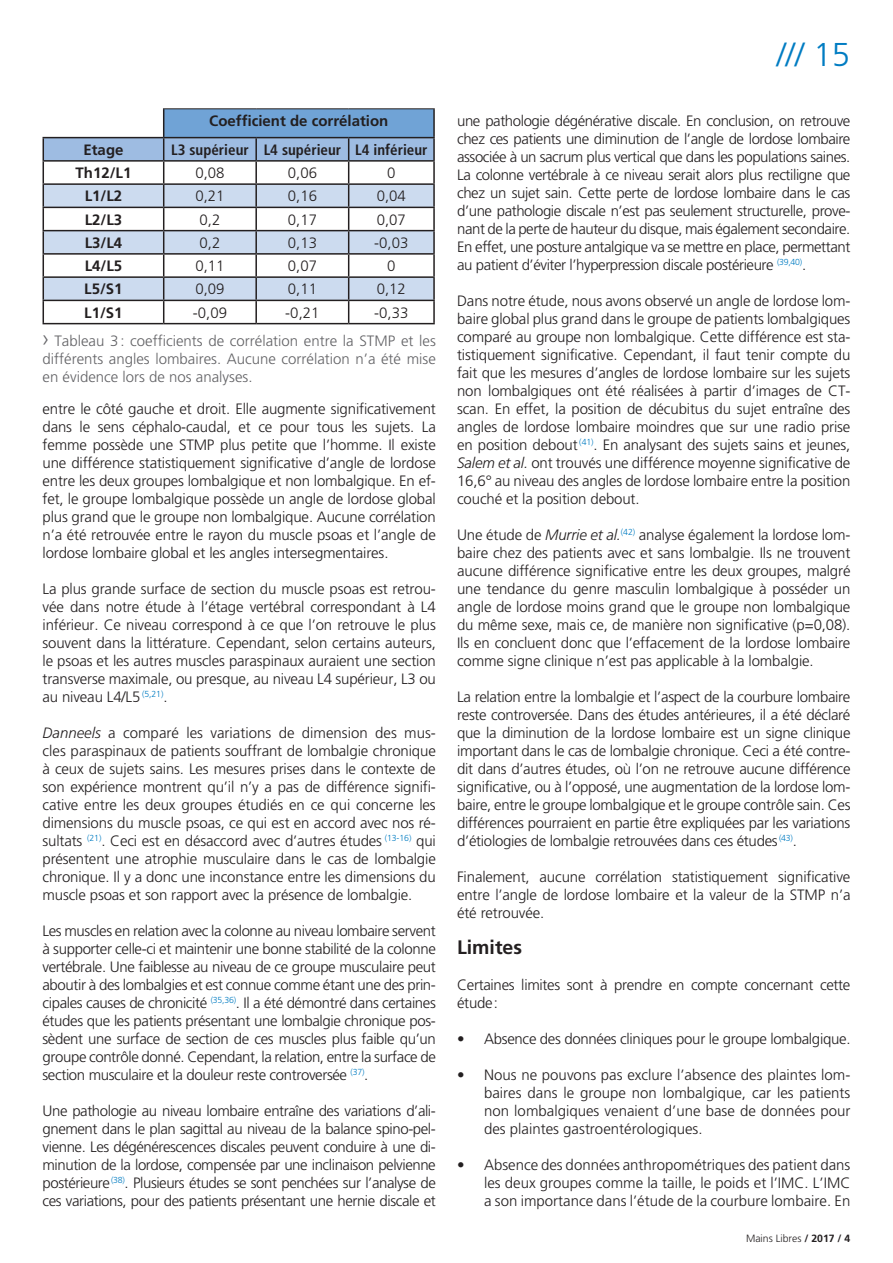
<style>
.page{position:relative;width:893px;height:1263px;background:#fff}
.page>*{position:absolute;margin:0;border:0;box-sizing:border-box;transform-origin:0 0}
.t1{font:300 33px "Frutiger";color:#007cc2}
.t2{font:700 19.5px "Frutiger";color:#231f20}
.t3{font:300 15px/18px "Frutiger";letter-spacing:-.01em;color:#231f20;text-align:justify}
.t4{font:300 15px/18px "Frutiger";color:#636366;text-align:justify}
.t5{font:700 15px "Frutiger";color:#231f20}
.t6{font:700 condensed 15px "Frutiger";color:#231f20}
.t7{font:300 10.5px "Frutiger";color:#231f20}
.s1{font-size:22.5px}
.s2{font-style:italic}
.s3{font-weight:700}
</style>
<div class="page">
<hr style="left:433px;top:109px;width:2px;height:28px;background:#231f20">
<hr style="left:349px;top:137px;width:86px;height:1px;background:#231f20">
<hr style="left:433px;top:138px;width:2px;height:22px;background:#231f20">
<hr style="left:349px;top:160px;width:86px;height:2px;background:#231f20">
<hr style="left:433px;top:162px;width:2px;height:21px;background:#231f20">
<hr style="left:349px;top:183px;width:86px;height:2px;background:#231f20">
<hr style="left:433px;top:185px;width:2px;height:22px;background:#231f20">
<hr style="left:349px;top:207px;width:86px;height:1px;background:#231f20">
<hr style="left:433px;top:208px;width:2px;height:22px;background:#231f20">
<hr style="left:349px;top:230px;width:86px;height:1px;background:#231f20">
<hr style="left:433px;top:231px;width:2px;height:22px;background:#231f20">
<hr style="left:349px;top:253px;width:86px;height:2px;background:#231f20">
<hr style="left:433px;top:255px;width:2px;height:21px;background:#231f20">
<hr style="left:349px;top:276px;width:86px;height:2px;background:#231f20">
<hr style="left:433px;top:278px;width:2px;height:22px;background:#231f20">
<hr style="left:349px;top:300px;width:86px;height:1px;background:#231f20">
<svg style="left:43px;top:109px;width:391px;height:214px"></svg>
<hr style="left:433px;top:301px;width:2px;height:22px;background:#231f20">
<hr style="left:43px;top:323px;width:121px;height:1px;background:#231f20">
<hr style="left:164px;top:323px;width:92px;height:1px;background:#231f20">
<hr style="left:256px;top:323px;width:93px;height:1px;background:#231f20">
<hr style="left:349px;top:323px;width:86px;height:1px;background:#231f20">
<hr style="left:163px;top:108px;width:93px;height:1px;background:#231f20">
<hr style="left:256px;top:108px;width:93px;height:1px;background:#231f20">
<hr style="left:349px;top:108px;width:86px;height:1px;background:#231f20">
<p class="t5" style="left:209px;top:112px;width:181px">Coefficient de corrélation</p>
<p class="t5" style="left:83px;top:141px;width:42px">Etage</p>
<p class="t6" style="left:171px;top:141px;width:79px">L3 supérieur</p>
<p class="t6" style="left:264px;top:141px;width:79px">L4 supérieur</p>
<p class="t6" style="left:355px;top:141px;width:74px">L4 inférieur</p>
<p class="t5" style="left:76px;top:164px;width:57px">Th12/L1</p>
<p class="t3" style="left:195px;top:164px;width:31px">0,08</p>
<p class="t3" style="left:288px;top:164px;width:31px">0,06</p>
<p class="t3" style="left:387px;top:164px;width:10px">0</p>
<p class="t5" style="left:85px;top:187px;width:39px">L1/L2</p>
<p class="t3" style="left:195px;top:187px;width:31px">0,21</p>
<p class="t3" style="left:288px;top:187px;width:31px">0,16</p>
<p class="t3" style="left:377px;top:187px;width:31px">0,04</p>
<p class="t5" style="left:85px;top:211px;width:39px">L2/L3</p>
<p class="t3" style="left:200px;top:210px;width:22px">0,2</p>
<p class="t3" style="left:288px;top:210px;width:31px">0,17</p>
<p class="t3" style="left:377px;top:210px;width:31px">0,07</p>
<p class="t5" style="left:85px;top:234px;width:39px">L3/L4</p>
<p class="t3" style="left:200px;top:234px;width:22px">0,2</p>
<p class="t3" style="left:288px;top:234px;width:31px">0,13</p>
<p class="t3" style="left:374px;top:234px;width:36px">-0,03</p>
<p class="t5" style="left:85px;top:257px;width:39px">L4/L5</p>
<p class="t3" style="left:195px;top:257px;width:31px">0,11</p>
<p class="t3" style="left:288px;top:257px;width:31px">0,07</p>
<p class="t3" style="left:387px;top:257px;width:10px">0</p>
<p class="t5" style="left:84px;top:280px;width:40px">L5/S1</p>
<p class="t3" style="left:195px;top:280px;width:31px">0,09</p>
<p class="t3" style="left:288px;top:280px;width:31px">0,11</p>
<p class="t3" style="left:377px;top:280px;width:31px">0,12</p>
<p class="t5" style="left:84px;top:304px;width:40px">L1/S1</p>
<p class="t3" style="left:193px;top:303px;width:36px">-0,09</p>
<p class="t3" style="left:285px;top:303px;width:36px">-0,21</p>
<p class="t3" style="left:374px;top:303px;width:36px">-0,33</p>
<p class="t4" style="left:43px;top:332px;width:395px"><span class="s1">›</span> Tableau 3: coefficients de corrélation entre la STMP et les différents angles lombaires. Aucune corrélation n’a été mise en évidence lors de nos analyses.</p>
<p class="t3" style="left:43px;top:400px;width:395px">entre le côté gauche et droit. Elle augmente significativement dans le sens céphalo-caudal, et ce pour tous les sujets. La femme possède une STMP plus petite que l’homme. Il existe une différence statistiquement significative d’angle de lordose entre les deux groupes lombalgique et non lombalgique. En ef&shy;fet, le groupe lombalgique possède un angle de lordose global plus grand que le groupe non lombalgique. Aucune corrélation n’a été retrouvée entre le rayon du muscle psoas et l’angle de lordose lombaire global et les angles intersegmentaires.</p>
<p class="t3" style="left:43px;top:580px;width:395px">La plus grande surface de section du muscle psoas est retrou&shy;vée dans notre étude à l’étage vertébral correspondant à L4 inférieur. Ce niveau correspond à ce que l’on retrouve le plus souvent dans la littérature. Cependant, selon certains auteurs, le psoas et les autres muscles paraspinaux auraient une section transverse maximale, ou presque, au niveau L4 supérieur, L3 ou au niveau L4/L5 <sup>(5,21)</sup>.</p>
<p class="t3" style="left:43px;top:724px;width:395px"><span class="s2">Danneels</span> a comparé les variations de dimension des mus&shy;cles paraspinaux de patients souffrant de lombalgie chronique à ceux de sujets sains. Les mesures prises dans le contexte de son expérience montrent qu’il n’y a pas de différence signifi&shy;cative entre les deux groupes étudiés en ce qui concerne les dimensions du muscle psoas, ce qui est en accord avec nos ré&shy;sultats <sup>(21)</sup>. Ceci est en désaccord avec d’autres études <sup>(13-16)</sup> qui présentent une atrophie musculaire dans le cas de lombalgie chronique. Il y a donc une inconstance entre les dimensions du muscle psoas et son rapport avec la présence de lombalgie.</p>
<p class="t3" style="left:43px;top:922px;width:395px">Les muscles en relation avec la colonne au niveau lombaire servent à supporter celle-ci et maintenir une bonne stabilité de la colonne vertébrale. Une faiblesse au niveau de ce groupe musculaire peut aboutir à des lombalgies et est connue comme étant une des prin&shy;cipales causes de chronicité <sup>(35,36)</sup>. Il a été démontré dans certaines études que les patients présentant une lombalgie chronique pos&shy;sèdent une surface de section de ces muscles plus faible qu’un groupe contrôle donné. Cependant, la relation, entre la surface de section musculaire et la douleur reste controversée <sup>(37)</sup>.</p>
<p class="t3" style="left:43px;top:1102px;width:395px">Une pathologie au niveau lombaire entraîne des variations d’ali&shy;gnement dans le plan sagittal au niveau de la balance spino-pel&shy;vienne. Les dégénérescences discales peuvent conduire à une di&shy;minution de la lordose, compensée par une inclinaison pelvienne postérieure<sup>(38)</sup>. Plusieurs études se sont penchées sur l’analyse de ces variations, pour des patients présentant une hernie discale et</p>
<p class="t1" style="left:777px;top:36px;width:75px">/// 15</p>
<p class="t3" style="left:457px;top:112px;width:395px">une pathologie dégénérative discale. En conclusion, on retrouve chez ces patients une diminution de l’angle de lordose lombaire associée à un sacrum plus vertical que dans les populations saines.<br>La colonne vertébrale à ce niveau serait alors plus rectiligne que chez un sujet sain. Cette perte de lordose lombaire dans le cas d’une pathologie discale n’est pas seulement structurelle, prove&shy;nant de la perte de hauteur du disque, mais également secondaire.<br>En effet, une posture antalgique va se mettre en place, permettant au patient d’éviter l’hyperpression discale postérieure <sup>(39,40)</sup>.</p>
<p class="t3" style="left:457px;top:292px;width:395px">Dans notre étude, nous avons observé un angle de lordose lom&shy;baire global plus grand dans le groupe de patients lombalgiques comparé au groupe non lombalgique. Cette différence est sta&shy;tistiquement significative. Cependant, il faut tenir compte du fait que les mesures d’angles de lordose lombaire sur les sujets non lombalgiques ont été réalisées à partir d’images de CT&shy;scan. En effet, la position de décubitus du sujet entraîne des angles de lordose lombaire moindres que sur une radio prise en position debout <sup>(41)</sup>. En analysant des sujets sains et jeunes, <span class="s2">Salem et al.</span> ont trouvés une différence moyenne significative de 16,6° au niveau des angles de lordose lombaire entre la position couché et la position debout.</p>
<p class="t3" style="left:457px;top:526px;width:395px">Une étude de <span class="s2">Murrie et al.</span><sup>(42)</sup> analyse également la lordose lom&shy;baire chez des patients avec et sans lombalgie. Ils ne trouvent aucune différence significative entre les deux groupes, malgré une tendance du genre masculin lombalgique à posséder un angle de lordose moins grand que le groupe non lombalgique du même sexe, mais ce, de manière non significative (p=0,08).<br>Ils en concluent donc que l’effacement de la lordose lombaire comme signe clinique n’est pas applicable à la lombalgie.</p>
<p class="t3" style="left:457px;top:688px;width:395px">La relation entre la lombalgie et l’aspect de la courbure lombaire reste controversée. Dans des études antérieures, il a été déclaré que la diminution de la lordose lombaire est un signe clinique important dans le cas de lombalgie chronique. Ceci a été contre&shy;dit dans d’autres études, où l’on ne retrouve aucune différence significative, ou à l’opposé, une augmentation de la lordose lom&shy;baire, entre le groupe lombalgique et le groupe contrôle sain. Ces différences pourraient en partie être expliquées par les variations d’étiologies de lombalgie retrouvées dans ces études <sup>(43)</sup>.</p>
<p class="t3" style="left:457px;top:868px;width:395px">Finalement, aucune corrélation statistiquement significative entre l’angle de lordose lombaire et la valeur de la STMP n’a été retrouvée.</p>
<p class="t2" style="left:457px;top:936px;width:67px">Limites</p>
<p class="t3" style="left:457px;top:976px;width:395px">Certaines limites sont à prendre en compte concernant cette étude:</p>
<p class="t3" style="left:457px;top:1030px;width:395px">• Absence des données cliniques pour le groupe lombalgique.</p>
<p class="t3" style="left:484px;top:1066px;width:368px;text-indent:-27px">• Nous ne pouvons pas exclure l’absence des plaintes lom&shy;baires dans le groupe non lombalgique, car les patients non lombalgiques venaient d’une base de données pour des plaintes gastroentérologiques.</p>
<p class="t3" style="left:484px;top:1156px;width:368px;text-indent:-27px">• Absence des données anthropométriques des patient dans les deux groupes comme la taille, le poids et l’IMC. L’IMC a son importance dans l’étude de la courbure lombaire. En</p>
<p class="t7" style="left:746px;top:1232px;width:106px">Mains Libres <span class="s3">/ 2017 / 4</span></p>
</div>
